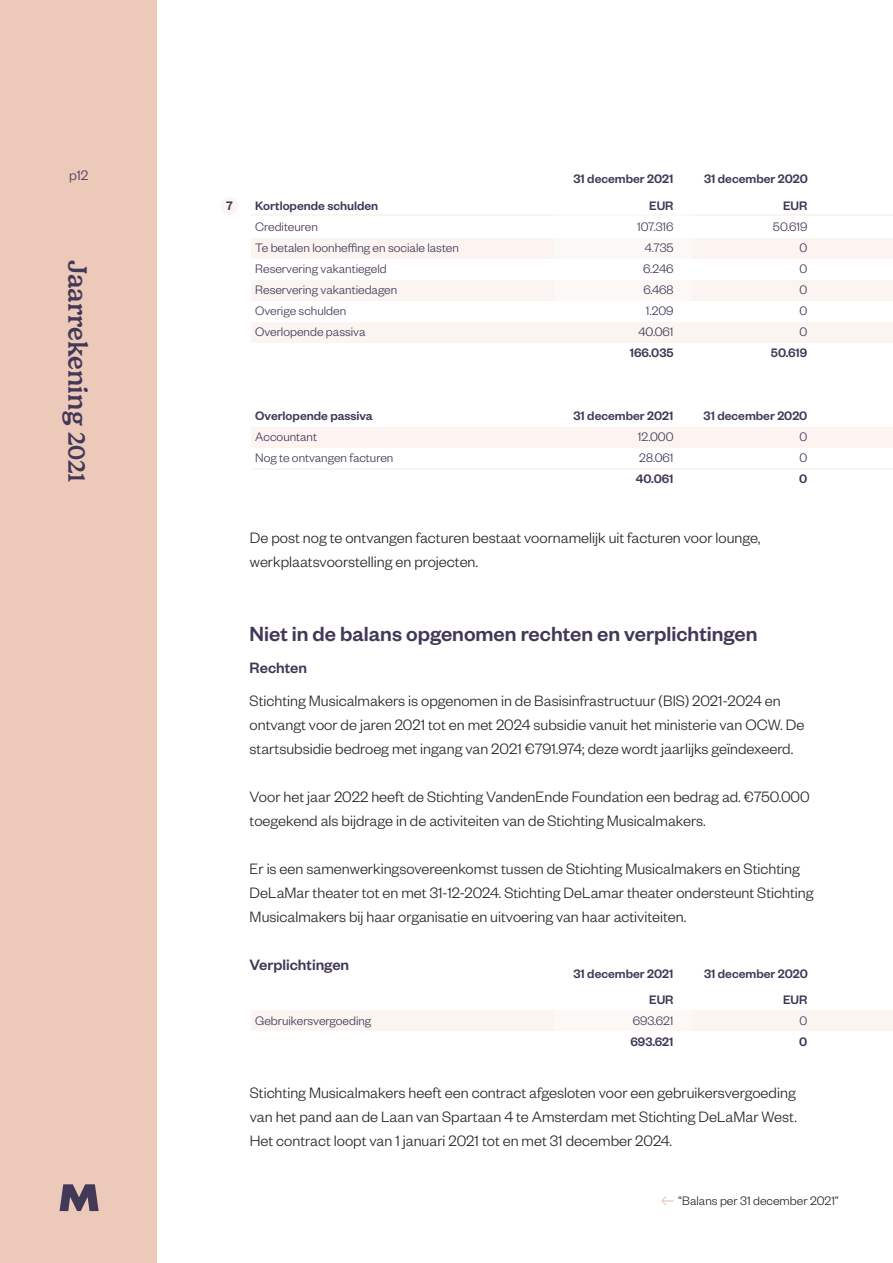
<style>
.page{position:relative;width:893px;height:1263px;background:#fff}
.page>*{position:absolute;margin:0;border:0;box-sizing:border-box;transform-origin:0 0}
.t1{font:500 27px "Gelica";color:#423857}
.t2{font:500 22.5px "Founders Grotesk";color:#423857}
.t3{font:300 16.5px/24px "Founders Grotesk";color:#262626}
.t4{font:500 16.5px "Founders Grotesk";color:#423857}
.t5{font:300 15px "Founders Grotesk";color:#423857}
.t6{font:300 13.5px/21px "Founders Grotesk";color:#423857}
.t7{font:500 13.5px "Founders Grotesk";color:#423857}
.t8{font:300 13.5px "Founders Grotesk";color:#262626}
.s1{font-size:24px}
</style>
<div class="page">
<div style="left:0;top:0;width:156px;height:1263px;background:#edc9ba"></div>
<svg style="left:60px;top:1184px;width:39px;height:27px"></svg>
<svg style="left:661px;top:1196px;width:13px;height:9px"></svg>
<div style="left:251px;top:238px;width:642px;height:20px;background:#fbf4f1"></div>
<div style="left:251px;top:1011px;width:642px;height:20px;background:#fbf4f1"></div>
<div style="left:251px;top:280px;width:642px;height:20px;background:#fbf4f1"></div>
<div style="left:251px;top:322px;width:642px;height:21px;background:#fbf4f1"></div>
<div style="left:251px;top:428px;width:642px;height:20px;background:#fbf4f1"></div>
<hr style="left:251px;top:215px;width:642px;height:1px;background:#fbf4f1">
<hr style="left:251px;top:468px;width:642px;height:1px;background:#fbf4f1">
<div style="left:554px;top:146px;width:138px;height:159px;background:#fff"></div>
<div style="left:554px;top:940px;width:138px;height:128px;background:#fff"></div>
<div style="left:221px;top:197px;width:17px;height:18px;background:#fbf4f1;border-radius:50%"></div>
<p class="t5" style="left:69px;top:166px;width:21px">p12</p>
<h1 class="t1" style="left:93px;top:260px;width:224px;rotate:90deg">Jaarrekening <span class="s1">2021</span></h1>
<p class="t7" style="left:226px;top:197px;width:8px">7</p>
<p class="t7" style="left:255px;top:197px;width:125px">Kortlopende schulden</p>
<p class="t6" style="left:255px;top:215px;width:205px">Crediteuren<br>Te betalen loonheffing en sociale lasten<br>Reservering vakantiegeld<br>Reservering vakantiedagen<br>Overige schulden<br>Overlopende passiva</p>
<p class="t7" style="left:573px;top:171px;width:102px">31 december 2021</p>
<p class="t7" style="left:649px;top:197px;width:26px">EUR</p>
<p class="t6" style="left:637px;top:216px;width:38px;text-align:right">107.316<br>4.735<br>6.246<br>6.468<br>1.209<br>40.061</p>
<p class="t7" style="left:630px;top:344px;width:45px">166.035</p>
<p class="t7" style="left:704px;top:171px;width:105px">31 december 2020</p>
<p class="t7" style="left:783px;top:197px;width:26px">EUR</p>
<p class="t6" style="left:800px;top:215px;width:9px;text-align:justify;text-indent:-27px">50.619<br>0<br>0<br>0<br>0<br>0</p>
<p class="t7" style="left:771px;top:344px;width:38px">50.619</p>
<p class="t7" style="left:255px;top:407px;width:119px">Overlopende passiva</p>
<p class="t6" style="left:255px;top:425px;width:140px">Accountant<br>Nog te ontvangen facturen</p>
<p class="t7" style="left:573px;top:407px;width:102px">31 december 2021</p>
<p class="t6" style="left:638px;top:426px;width:37px">12.000<br>28.061</p>
<p class="t7" style="left:636px;top:470px;width:39px">40.061</p>
<p class="t7" style="left:703px;top:407px;width:105px">31 december 2020</p>
<p class="t6" style="left:800px;top:425px;width:9px">0<br>0</p>
<p class="t7" style="left:799px;top:470px;width:10px">0</p>
<p class="t3" style="left:250px;top:525px;width:512px">De post nog te ontvangen facturen bestaat voornamelijk uit facturen voor lounge, werkplaatsvoorstelling en projecten.</p>
<h2 class="t2" style="left:250px;top:620px;width:509px">Niet in de balans opgenomen rechten en verplichtingen</h2>
<p class="t4" style="left:250px;top:658px;width:59px">Rechten</p>
<p class="t3" style="left:250px;top:688px;width:556px">Stichting Musicalmakers is opgenomen in de Basisinfrastructuur (BIS) 2021-2024 en ontvangt voor de jaren 2021 tot en met 2024 subsidie vanuit het ministerie van OCW. De startsubsidie bedroeg met ingang van 2021 €791.974; deze wordt jaarlijks geïndexeerd.</p>
<p class="t3" style="left:250px;top:784px;width:562px">Voor het jaar 2022 heeft de Stichting VandenEnde Foundation een bedrag ad. €750.000 toegekend als bijdrage in de activiteiten van de Stichting Musicalmakers.</p>
<p class="t3" style="left:250px;top:856px;width:565px">Er is een samenwerkingsovereenkomst tussen de Stichting Musicalmakers en Stichting<br>DeLaMar theater tot en met 31-12-2024. Stichting DeLamar theater ondersteunt Stichting<br>Musicalmakers bij haar organisatie en uitvoering van haar activiteiten.</p>
<p class="t4" style="left:250px;top:954px;width:101px">Verplichtingen</p>
<p class="t7" style="left:573px;top:965px;width:102px">31 december 2021</p>
<p class="t7" style="left:704px;top:965px;width:105px">31 december 2020</p>
<p class="t6" style="left:255px;top:1009px;width:118px">Gebruikersvergoeding</p>
<p class="t7" style="left:649px;top:991px;width:26px">EUR</p>
<p class="t6" style="left:633px;top:1010px;width:42px">693.621</p>
<p class="t7" style="left:630px;top:1033px;width:45px">693.621</p>
<p class="t7" style="left:783px;top:991px;width:26px">EUR</p>
<p class="t6" style="left:800px;top:1010px;width:9px">0</p>
<p class="t7" style="left:799px;top:1033px;width:10px">0</p>
<p class="t3" style="left:250px;top:1080px;width:549px;text-align:justify">Stichting Musicalmakers heeft een contract afgesloten voor een gebruikersvergoeding van het pand aan de Laan van Spartaan 4 te Amsterdam met Stichting DeLaMar West.<br>Het contract loopt van 1 januari 2021 tot en met 31 december 2024.</p>
<p class="t8" style="left:678px;top:1192px;width:162px">“Balans per 31 december 2021”</p>
</div>
